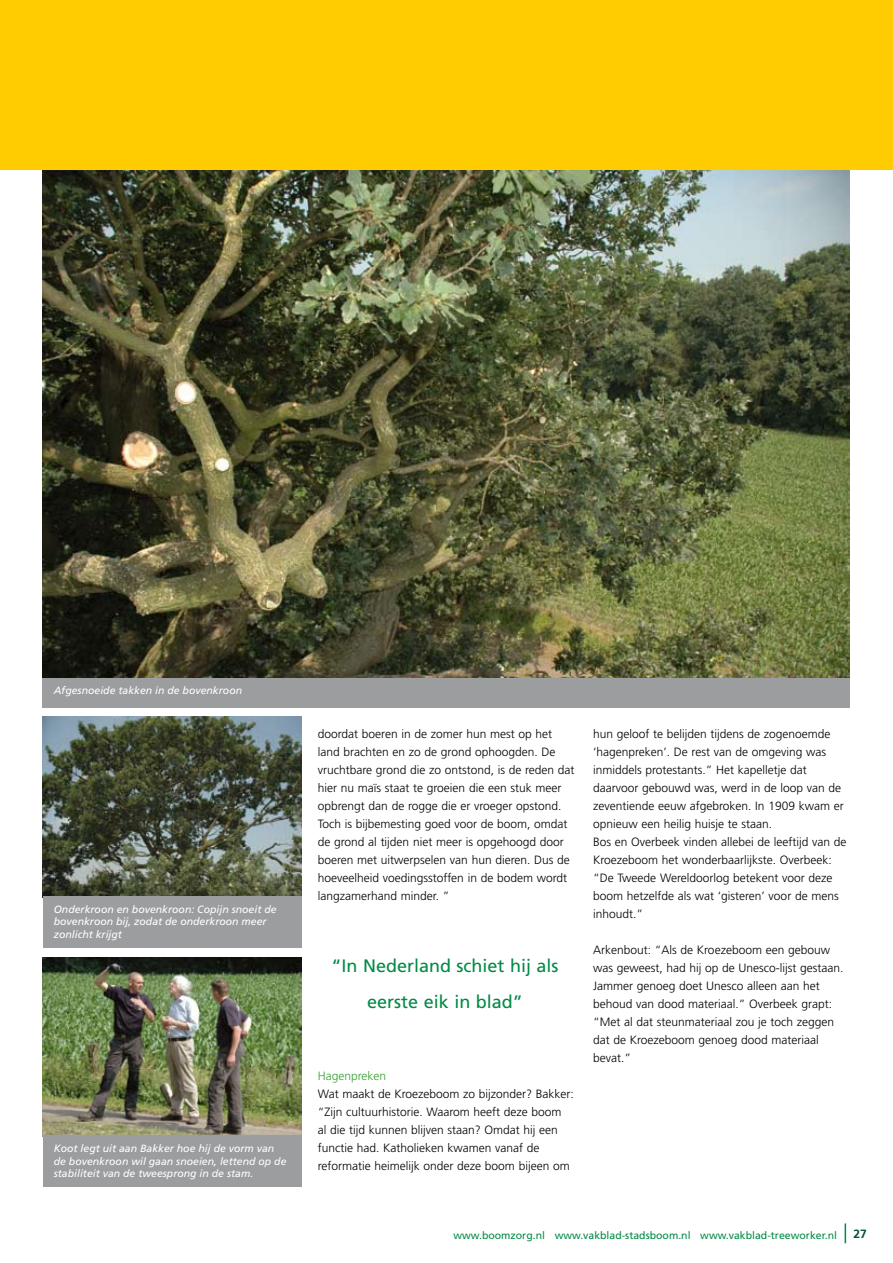
<style>
.page{position:relative;width:893px;height:1263px;background:#fff}
.page>*{position:absolute;margin:0;border:0;box-sizing:border-box;transform-origin:0 0}
.t1{font:18px/36px "Frutiger";color:#008b45;text-align:center}
.t2{font:300 12px/18px "Frutiger";color:#000}
.t3{font:300 12px "Frutiger";color:#35a32c}
.t4{font:700 12px "Frutiger";color:#00513c}
.t5{font:italic 10.5px/12.6px "Frutiger";color:#fff}
.t6{font:10.5px "Frutiger";color:#008b45}
</style>
<div class="page">
<svg style="left:845px;top:1223px;width:1px;height:20px"></svg>
<img style="left:43px;top:170px;width:806px;height:508px">
<img style="left:43px;top:958px;width:258px;height:177px">
<div style="left:43px;top:1135px;width:258px;height:51px;background:#9c9d9f"></div>
<img style="left:43px;top:716px;width:258px;height:180px">
<div style="left:43px;top:896px;width:258px;height:51px;background:#9c9d9f"></div>
<div style="left:43px;top:678px;width:807px;height:29px;background:#9c9d9f"></div>
<div style="left:0;top:0;width:893px;height:170px;background:#fecc00"></div>
<p class="t5" style="left:54px;top:684px;width:190px">Afgesnoeide takken in de bovenkroon</p>
<p class="t5" style="left:54px;top:903px;width:224px">Onderkroon en bovenkroon: Copijn snoeit de bovenkroon bij, zodat de onderkroon meer zonlicht krijgt</p>
<p class="t5" style="left:54px;top:1142px;width:234px">Koot legt uit aan Bakker hoe hij de vorm van de bovenkroon wil gaan snoeien, lettend op de stabiliteit van de tweesprong in de stam.</p>
<p class="t2" style="left:318px;top:725px;width:258px">doordat boeren in de zomer hun mest op het land brachten en zo de grond ophoogden. De vruchtbare grond die zo ontstond, is de reden dat hier nu maïs staat te groeien die een stuk meer opbrengt dan de rogge die er vroeger opstond.<br>Toch is bijbemesting goed voor de boom, omdat de grond al tijden niet meer is opgehoogd door boeren met uitwerpselen van hun dieren. Dus de hoeveelheid voedingsstoffen in de bodem wordt langzamerhand minder. ”</p>
<h1 class="t1" style="left:332px;top:948px;width:229px">“In Nederland schiet hij als eerste eik in blad”</h1>
<p class="t3" style="left:318px;top:1069px;width:70px">Hagenpreken</p>
<p class="t2" style="left:318px;top:1085px;width:258px">Wat maakt de Kroezeboom zo bijzonder? Bakker: “Zijn cultuurhistorie. Waarom heeft deze boom<br>al die tijd kunnen blijven staan? Omdat hij een functie had. Katholieken kwamen vanaf de reformatie heimelijk onder deze boom bijeen om</p>
<p class="t2" style="left:593px;top:725px;width:255px">hun geloof te belijden tijdens de zogenoemde ‘hagenpreken’. De rest van de omgeving was inmiddels protestants.” Het kapelletje dat daarvoor gebouwd was, werd in de loop van de zeventiende eeuw afgebroken. In 1909 kwam er opnieuw een heilig huisje te staan.<br>Bos en Overbeek vinden allebei de leeftijd van de Kroezeboom het wonderbaarlijkste. Overbeek: “De Tweede Wereldoorlog betekent voor deze boom hetzelfde als wat ‘gisteren’ voor de mens inhoudt.”</p>
<p class="t2" style="left:593px;top:941px;width:252px">Arkenbout: “Als de Kroezeboom een gebouw was geweest, had hij op de Unesco-lijst gestaan.<br>Jammer genoeg doet Unesco alleen aan het behoud van dood materiaal.” Overbeek grapt: “Met al dat steunmateriaal zou je toch zeggen dat de Kroezeboom genoeg dood materiaal bevat.”</p>
<p class="t6" style="left:453px;top:1229px;width:385px">www.boomzorg.nl www.vakblad-stadsboom.nl www.vakblad-treeworker.nl</p>
<p class="t4" style="left:853px;top:1227px;width:15px">27</p>
</div>
